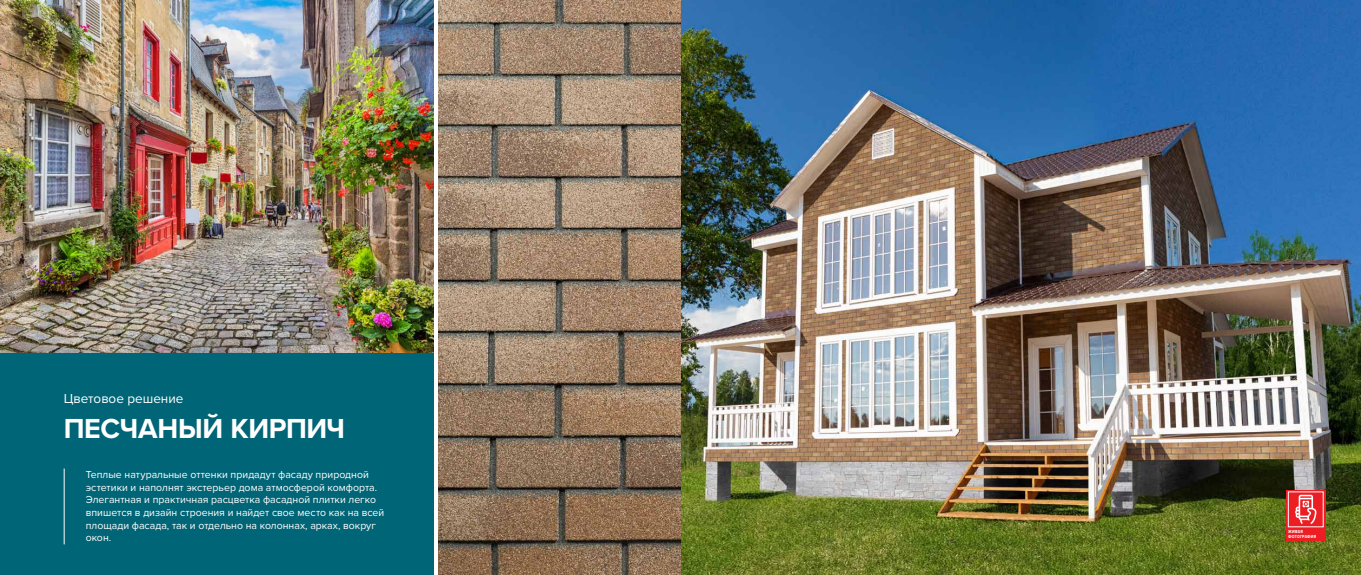
<style>
.page{position:relative;width:1361px;height:575px;background:#fff}
.page>*{position:absolute;margin:0;border:0;box-sizing:border-box;transform-origin:0 0}
.t1{font:700 28.5px "Proxima Nova";color:#fff}
.t2{font:13.5px "Proxima Nova";color:#fff}
.t3{font:10.5px/12.6px "Proxima Nova";color:#fff}
.t4{font:700 4.57px/4.9px "Proxima Nova Cond";letter-spacing:.025em;color:#fff}
</style>
<div class="page">
<img style="left:438px;top:0;width:923px;height:574px">
<img style="left:0;top:0;width:434px;height:353px">
<div style="left:0;top:353px;width:435px;height:221px;background:#006576"></div>
<hr style="left:64px;top:468px;width:1px;height:75px;background:#fff">
<svg style="left:1286px;top:489px;width:39px;height:51px"></svg>
<svg style="left:1295px;top:494px;width:21px;height:30px"></svg>
<p class="t2" style="left:64px;top:389px;width:121px">Цветовое решение</p>
<h1 class="t1" style="left:64px;top:411px;width:19px">пес</h1>
<h1 class="t1" style="left:120px;top:411px;width:131px">чаный кирпи</h1>
<h1 class="t1" style="left:326px;top:411px;width:20px">ч</h1>
<p class="t3" style="left:86px;top:468px;width:300px">Теплые натуральные оттенки придадут фасаду природной эстетики и наполнят экстерьер дома атмосферой комфорта.<br>Элегантная и практичная расцветка фасадной плитки легко впишется в дизайн строения и найдет свое место как на всей площади фасада, так и отдельно на колоннах, арках, вокруг окон.</p>
<p class="t4" style="left:1288px;top:528px;width:29px">ЖИВАЯ<br>ФОТОГРАФИЯ</p>
</div>
